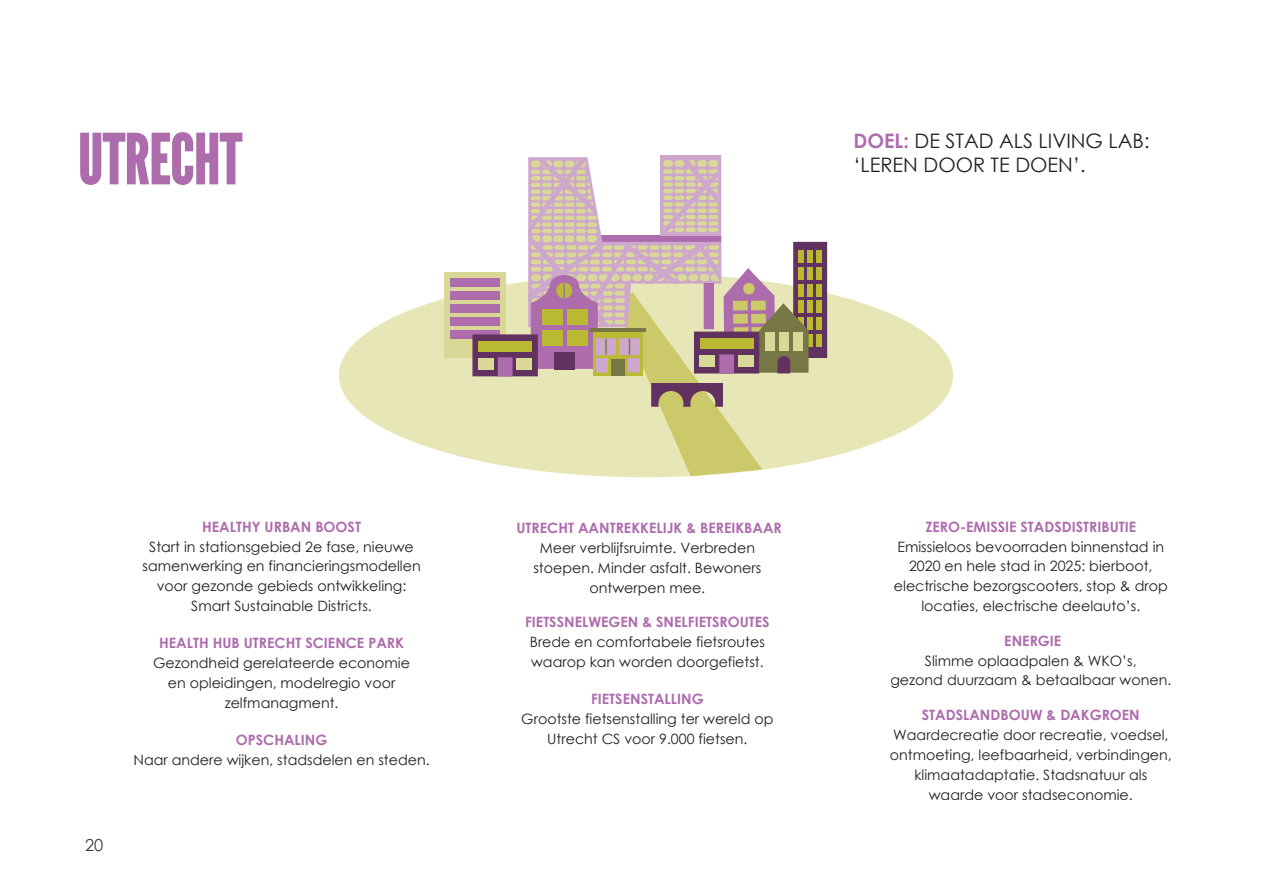
<style>
.page{position:relative;width:1263px;height:893px;background:#fff}
.page>*{position:absolute;margin:0;border:0;box-sizing:border-box;transform-origin:0 0}
.t1{font:68.4px "League Gothic";color:#ad6cac}
.t2{font:19.95px "Century Gothic";color:#231f20}
.t3{font:16.5px "Century Gothic";color:#3b3532}
.t4{font:14.25px/20px "Century Gothic";color:#231f20;text-align:center}
.t5{font:700 14.25px "Century Gothic";color:#ad6cac}
.s1{font-weight:700;color:#ad6cac}
</style>
<div class="page">
<div style="left:339px;top:273px;width:614px;height:204px;background:#e6e6b7;border-radius:50%"></div>
<div style="left:794px;top:243px;width:32px;height:114px;background:#613260"></div>
<div style="left:793px;top:242px;width:34px;height:116px;border:1px solid #613260"></div>
<div style="left:808px;top:250px;width:5px;height:13px;background:#b9b932"></div>
<div style="left:817px;top:250px;width:5px;height:13px;background:#b9b932"></div>
<div style="left:808px;top:267px;width:5px;height:13px;background:#b9b932"></div>
<div style="left:817px;top:267px;width:5px;height:13px;background:#b9b932"></div>
<div style="left:808px;top:284px;width:5px;height:12px;background:#b9b932"></div>
<div style="left:817px;top:284px;width:5px;height:12px;background:#b9b932"></div>
<div style="left:808px;top:300px;width:5px;height:13px;background:#b9b932"></div>
<div style="left:817px;top:300px;width:5px;height:13px;background:#b9b932"></div>
<div style="left:808px;top:317px;width:5px;height:13px;background:#b9b932"></div>
<div style="left:817px;top:317px;width:5px;height:13px;background:#b9b932"></div>
<div style="left:808px;top:334px;width:5px;height:13px;background:#b9b932"></div>
<div style="left:817px;top:334px;width:5px;height:13px;background:#b9b932"></div>
<div style="left:444px;top:272px;width:61px;height:86px;background:#dad896"></div>
<div style="left:450px;top:278px;width:49px;height:9px;background:#ad6cac"></div>
<div style="left:450px;top:291px;width:49px;height:9px;background:#ad6cac"></div>
<div style="left:450px;top:304px;width:49px;height:9px;background:#ad6cac"></div>
<div style="left:450px;top:317px;width:49px;height:9px;background:#ad6cac"></div>
<div style="left:450px;top:330px;width:49px;height:9px;background:#ad6cac"></div>
<div style="left:473px;top:335px;width:64px;height:41px;background:#613260"></div>
<div style="left:472px;top:334px;width:66px;height:42px;border:1px solid #613260"></div>
<div style="left:498px;top:358px;width:14px;height:18px;background:#ad6cac"></div>
<div style="left:498px;top:357px;width:14px;height:19px;border:1px solid #ad6cac"></div>
<div style="left:478px;top:358px;width:16px;height:11px;background:#dad896"></div>
<div style="left:516px;top:358px;width:16px;height:11px;background:#dad896"></div>
<div style="left:478px;top:341px;width:54px;height:11px;background:#b9b932"></div>
<svg style="left:528px;top:155px;width:281px;height:321px"></svg>
<div style="left:695px;top:332px;width:64px;height:41px;background:#613260"></div>
<div style="left:694px;top:332px;width:65px;height:41px;border:1px solid #613260"></div>
<div style="left:720px;top:355px;width:13px;height:18px;background:#ad6cac"></div>
<div style="left:719px;top:354px;width:15px;height:19px;border:1px solid #ad6cac"></div>
<div style="left:700px;top:355px;width:15px;height:11px;background:#dad896"></div>
<div style="left:738px;top:355px;width:15px;height:11px;background:#dad896"></div>
<div style="left:700px;top:338px;width:53px;height:11px;background:#b9b932"></div>
<svg style="left:80px;top:132px;width:163px;height:53px"></svg>
<h1 class="t1" style="left:78px;top:119px;width:165px">UTRECHT</h1>
<h2 class="t2" style="left:853px;top:127px;width:297px"><span class="s1">DOEL:</span> DE STAD ALS LIVING LAB:</h2>
<h2 class="t2" style="left:853px;top:151px;width:234px">‘LEREN DOOR TE DOEN’.</h2>
<p class="t3" style="left:85px;top:834px;width:20px">20</p>
<p class="t5" style="left:202px;top:516px;width:160px">HEALTHY URBAN BOOST</p>
<p class="t4" style="left:142px;top:536px;width:280px">Start in stationsgebied 2e fase, nieuwe samenwerking en financieringsmodellen voor gezonde gebieds ontwikkeling:<br>Smart Sustainable Districts.</p>
<p class="t5" style="left:159px;top:632px;width:246px">HEALTH HUB UTRECHT SCIENCE PARK</p>
<p class="t4" style="left:153px;top:653px;width:258px">Gezondheid gerelateerde economie en opleidingen, modelregio voor zelfmanagment.</p>
<p class="t5" style="left:236px;top:729px;width:93px">OPSCHALING</p>
<p class="t4" style="left:134px;top:750px;width:298px">Naar andere wijken, stadsdelen en steden.</p>
<p class="t5" style="left:516px;top:517px;width:267px">UTRECHT AANTREKKELIJK &amp; BEREIKBAAR</p>
<p class="t4" style="left:533px;top:538px;width:229px">Meer verblijfsruimte. Verbreden stoepen. Minder asfalt. Bewoners ontwerpen mee.</p>
<p class="t5" style="left:525px;top:611px;width:246px">FIETSSNELWEGEN &amp; SNELFIETSROUTES</p>
<p class="t4" style="left:530px;top:632px;width:237px;text-align:left">Brede en comfortabele fietsroutes waarop kan worden doorgefietst.</p>
<p class="t5" style="left:591px;top:688px;width:114px">FIETSENSTALLING</p>
<p class="t4" style="left:521px;top:709px;width:254px">Grootste fietsenstalling ter wereld op<br>Utrecht CS voor 9.000 fietsen.</p>
<p class="t5" style="left:925px;top:516px;width:212px">ZERO-EMISSIE STADSDISTRIBUTIE</p>
<p class="t4" style="left:894px;top:536px;width:275px">Emissieloos bevoorraden binnenstad in 2020 en hele stad in 2025: bierboot, electrische bezorgscooters, stop &amp; drop locaties, electrische deelauto’s.</p>
<p class="t5" style="left:1004px;top:630px;width:58px">ENERGIE</p>
<p class="t4" style="left:890px;top:650px;width:282px">Slimme oplaadpalen &amp; WKO’s,<br>gezond duurzaam &amp; betaalbaar wonen.</p>
<p class="t5" style="left:922px;top:704px;width:220px">STADSLANDBOUW &amp; DAKGROEN</p>
<p class="t4" style="left:890px;top:724px;width:283px">Waardecreatie door recreatie, voedsel, ontmoeting, leefbaarheid, verbindingen, klimaatadaptatie. Stadsnatuur als waarde voor stadseconomie.</p>
</div>
